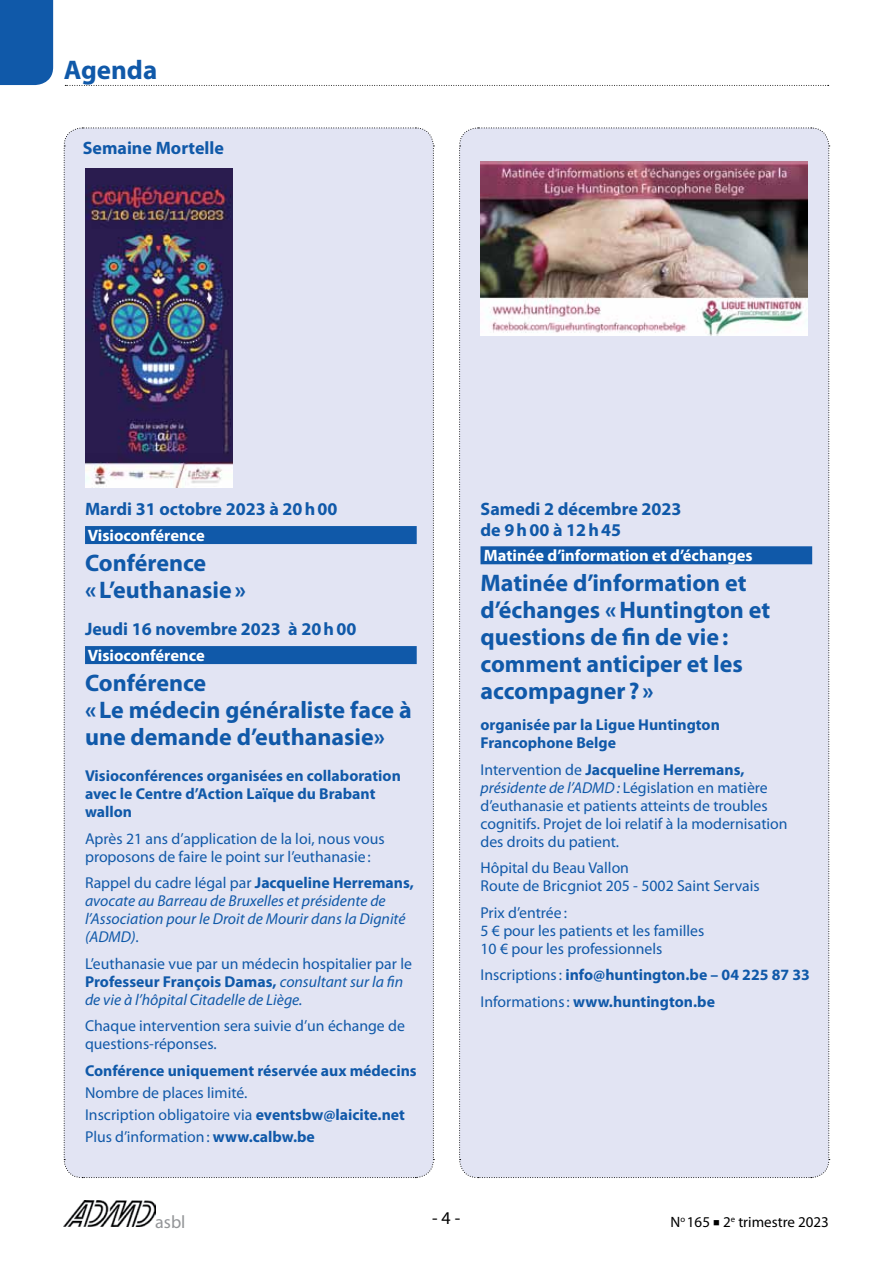
<style>
.page{position:relative;width:893px;height:1263px;background:#fff}
.page>*{position:absolute;margin:0;border:0;box-sizing:border-box;transform-origin:0 0}
.t1{font:700 27px "Myriad Pro";color:#1059a9}
.t2{font:700 24px/27px "Myriad Pro";color:#1059a9}
.t3{font:700 18px/20.2px "Myriad Pro";color:#1059a9}
.t4{font:18px "Myriad Pro";color:#939598}
.t5{font:18px "Myriad Pro";color:#000}
.t6{font:700 16.5px "Myriad Pro";color:#fff}
.t7{font:15.75px/18px "Myriad Pro";color:#1059a9}
.t8{font:italic 15.75px/18px "Myriad Pro";color:#1059a9}
.t9{font:700 15.75px/18px "Myriad Pro";color:#1059a9}
.t10{font:15px "Myriad Pro";color:#000}
.s1{font-style:normal}
.s2{font-weight:700;font-style:normal}
.s3{font-weight:700}
.s4{font-style:italic}
.s5{font-weight:400}
</style>
<div class="page">
<img style="left:64px;top:1200px;width:91px;height:26px">
<svg style="left:65px;top:85px;width:764px;height:1px"></svg>
<div style="left:0;top:0;width:53px;height:85px;background:#1059a9"></div>
<div style="left:63px;top:127px;width:371px;height:1051px;background:#e2e4f3"></div>
<img style="left:85px;top:169px;width:147px;height:318px">
<div style="left:85px;top:526px;width:332px;height:18px;background:#1059a9"></div>
<div style="left:85px;top:646px;width:332px;height:18px;background:#1059a9"></div>
<div style="left:459px;top:127px;width:371px;height:1051px;background:#e2e4f3"></div>
<div style="left:480px;top:546px;width:332px;height:18px;background:#1059a9"></div>
<img style="left:480px;top:162px;width:328px;height:173px">
<h1 class="t1" style="left:64px;top:52px;width:95px">Agenda</h1>
<p class="t3" style="left:83px;top:137px;width:143px">Semaine Mortelle</p>
<p class="t3" style="left:85px;top:498px;width:254px">Mardi 31 octobre 2023 à 20h00</p>
<p class="t6" style="left:88px;top:525px;width:118px">Visioconférence</p>
<h2 class="t2" style="left:85px;top:549px;width:162px">Conférence «L’euthanasie»</h2>
<p class="t3" style="left:85px;top:618px;width:273px">Jeudi 16 novembre 2023 à 20h00</p>
<p class="t6" style="left:88px;top:645px;width:118px">Visioconférence</p>
<h2 class="t2" style="left:85px;top:669px;width:328px">Conférence<br>«Le médecin généraliste face à une demande d’euthanasie»</h2>
<p class="t9" style="left:85px;top:766px;width:317px">Visioconférences organisées en collaboration avec le Centre d’Action Laïque du Brabant wallon</p>
<p class="t7" style="left:85px;top:829px;width:301px">Après 21 ans d’application de la loi, nous vous proposons de faire le point sur l’euthanasie:</p>
<p class="t8" style="left:85px;top:873px;width:330px"><span class="s1">Rappel du cadre légal par</span> <span class="s2">Jacqueline Herremans, </span>avocate au Barreau de Bruxelles et présidente de l’Association pour le Droit de Mourir dans la Dignité (ADMD)<span class="s1">.</span></p>
<p class="t8" style="left:85px;top:954px;width:328px"><span class="s1">L’euthanasie vue par un médecin hospitalier par le<br></span><span class="s2">Professeur François Damas,</span> consultant sur la fin de vie à l’hôpital Citadelle de Liège.</p>
<p class="t7" style="left:85px;top:1017px;width:321px">Chaque intervention sera suivie d’un échange de questions-réponses.</p>
<p class="t9" style="left:85px;top:1061px;width:333px">Conférence uniquement réservée aux médecins</p>
<p class="t7" style="left:85px;top:1081px;width:321px;line-height:22.2px">Nombre de places limité.<br>Inscription obligatoire via <span class="s3">eventsbw@laicite.net<br></span>Plus d’information: <span class="s3">www.calbw.be</span></p>
<p class="t3" style="left:480px;top:498px;width:202px">Samedi 2 décembre 2023 de 9h00 à 12h45</p>
<p class="t6" style="left:484px;top:545px;width:270px">Matinée d’information et d’échanges</p>
<h2 class="t2" style="left:480px;top:569px;width:291px">Matinée d’information et d’échanges «Huntington et questions de fin de vie: comment anticiper et les accompagner ? »</h2>
<p class="t9" style="left:480px;top:715px;width:241px">organisée par la Ligue Huntington<br>Francophone Belge</p>
<p class="t7" style="left:480px;top:760px;width:309px">Intervention de <span class="s3">Jacqueline Herremans, </span><span class="s4">présidente de l’ADMD:</span> Législation en matière d’euthanasie et patients atteints de troubles cognitifs. Projet de loi relatif à la modernisation des droits du patient.</p>
<p class="t7" style="left:480px;top:858px;width:281px">Hôpital du Beau Vallon<br>Route de Bricgniot 205 - 5002 Saint Servais</p>
<p class="t7" style="left:480px;top:903px;width:225px">Prix d’entrée:<br>5 € pour les patients et les familles<br>10 € pour les professionnels</p>
<p class="t9" style="left:480px;top:961px;width:331px;line-height:26.5px"><span class="s5">Inscriptions:</span> info@huntington.be – 04 225 87 33<br><span class="s5">Informations:</span> www.huntington.be</p>
<p class="t4" style="left:155px;top:1210px;width:32px">asbl</p>
<p class="t5" style="left:432px;top:1207px;width:29px">- 4 -</p>
<p class="t10" style="left:670px;top:1213px;width:160px">N<sup>o</sup> 165 ■ 2<sup>e</sup> trimestre 2023</p>
</div>
